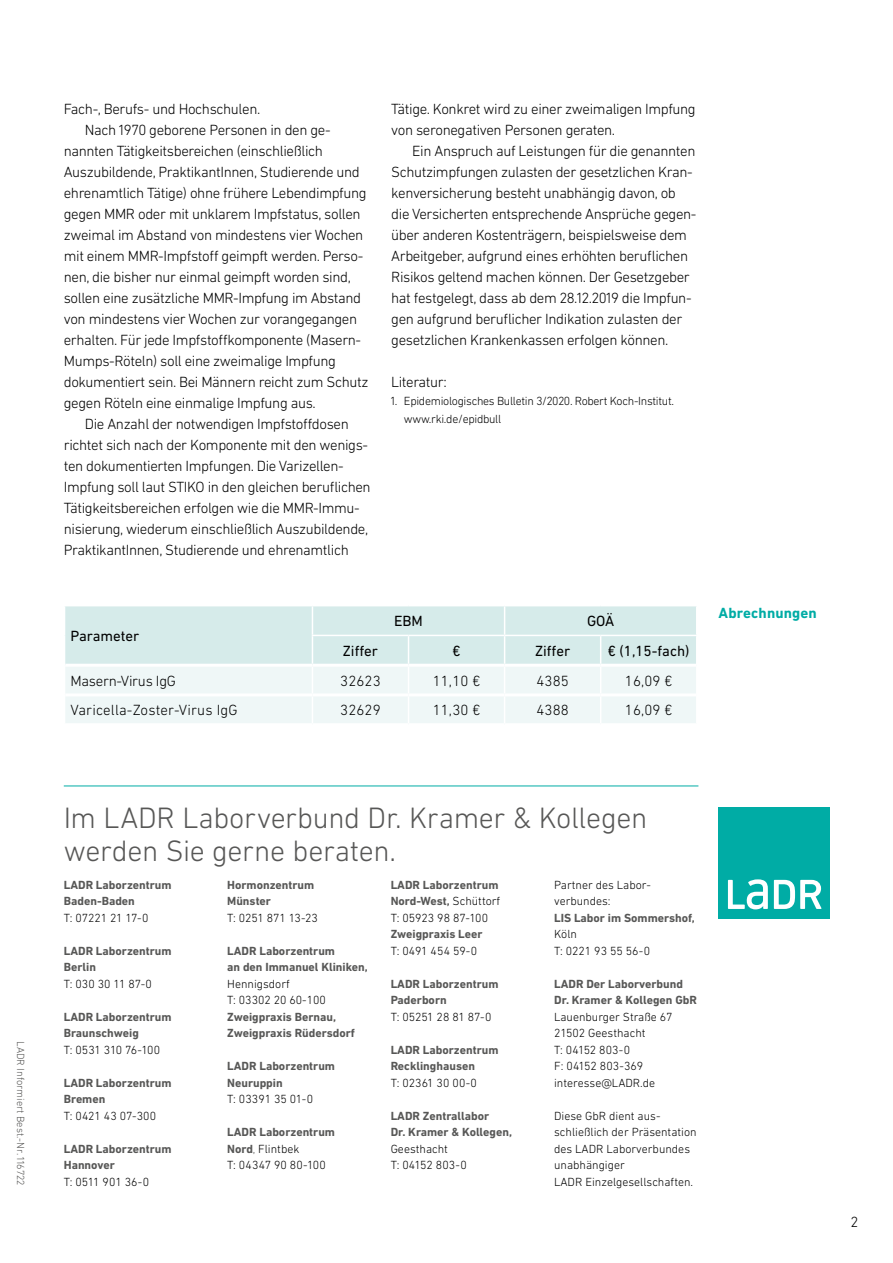
<style>
.page{position:relative;width:893px;height:1263px;background:#fff}
.page>*{position:absolute;margin:0;border:0;box-sizing:border-box;transform-origin:0 0}
.t1{font:300 30px/33px "DIN Next LT Pro";letter-spacing:-.01em;color:#575756}
.Fließtext_10_Pt_Einr{font:300 15px/21px "DIN Next LT Pro";letter-spacing:-.025em;color:#000}
.t2{font:15px "DIN Next LT Pro";color:#000}
.Fließtext_10_Pt{font:300 15px "DIN Next LT Pro";letter-spacing:-.025em;color:#000}
.Fließtext_10_Pt_Einr-2{font:300 15px "DIN Next LT Pro";letter-spacing:.01em;color:#000}
.Marginaltext_TÜRKIS{font:700 15px "DIN Next LT Pro";letter-spacing:.01em;color:#00aca5}
.t3{font:700 12px/16.5px "DIN Next LT Pro";color:#575756}
.t4{font:300 12px/16.5px "DIN Next LT Pro";color:#000}
.t5{font:300 12px/18px "DIN Next LT Pro";letter-spacing:-.025em;color:#000}
.t6{font:300 10.5px "DIN Next LT Pro";color:#575756}
.s1{font-weight:700;color:#575756}
.s2{color:#575756}
.s3{font-weight:300;color:#000}
</style>
<div class="page">
<hr style="left:64px;top:785px;width:634px;height:1px;background:#00aca5">
<div style="left:718px;top:807px;width:111px;height:112px;background:#00aca5"></div>
<svg style="left:728px;top:879px;width:94px;height:30px"></svg>
<svg style="left:65px;top:606px;width:631px;height:117px"></svg>
<hr style="left:65px;top:664px;width:247px;height:3px;background:#fff">
<hr style="left:65px;top:693px;width:247px;height:3px;background:#fff">
<hr style="left:312px;top:664px;width:97px;height:3px;background:#fff">
<hr style="left:409px;top:664px;width:96px;height:3px;background:#fff">
<hr style="left:505px;top:664px;width:96px;height:3px;background:#fff">
<hr style="left:601px;top:664px;width:95px;height:3px;background:#fff">
<hr style="left:312px;top:693px;width:97px;height:3px;background:#fff">
<hr style="left:409px;top:693px;width:96px;height:3px;background:#fff">
<hr style="left:505px;top:693px;width:96px;height:3px;background:#fff">
<hr style="left:601px;top:693px;width:95px;height:3px;background:#fff">
<p class="t6" style="left:27px;top:1041px;width:146px;rotate:90deg">LADR Informiert Best.-Nr. 116722</p>
<p class="Fließtext_10_Pt" style="left:64px;top:100px;width:198px">Fach-, Berufs- und Hochschulen.</p>
<p class="Fließtext_10_Pt_Einr" style="left:64px;top:119px;width:306px;text-indent:21px">Nach 1970 geborene Personen in den ge&shy;nannten Tätigkeitsbereichen (einschließlich Auszubildende, PraktikantInnen, Studierende und ehrenamtlich Tätige) ohne frühere Lebendimpfung gegen MMR oder mit unklarem Impfstatus, sollen zweimal im Abstand von mindestens vier Wochen mit einem MMR-Impfstoff geimpft werden. Perso&shy;nen, die bisher nur einmal geimpft worden sind, sollen eine zusätzliche MMR-Impfung im Abstand von mindestens vier Wochen zur vorangegangen erhalten. Für jede Impfstoffkomponente (Masern-Mumps-Röteln) soll eine zweimalige Impfung dokumentiert sein. Bei Männern reicht zum Schutz gegen Röteln eine einmalige Impfung aus.</p>
<p class="Fließtext_10_Pt_Einr" style="left:64px;top:413px;width:308px;text-indent:21px">Die Anzahl der notwendigen Impfstoffdosen richtet sich nach der Komponente mit den wenigs&shy;ten dokumentierten Impfungen. Die Varizellen-Impfung soll laut STIKO in den gleichen beruflichen Tätigkeitsbereichen erfolgen wie die MMR-Immu&shy;nisierung, wiederum einschließlich Auszubildende, PraktikantInnen, Studierende und ehrenamtlich</p>
<p class="Fließtext_10_Pt_Einr" style="left:391px;top:98px;width:306px">Tätige. Konkret wird zu einer zweimaligen Impfung von seronegativen Personen geraten.</p>
<p class="Fließtext_10_Pt_Einr" style="left:391px;top:140px;width:307px;text-indent:21px">Ein Anspruch auf Leistungen für die genannten Schutzimpfungen zulasten der gesetzlichen Kran&shy;kenversicherung besteht unabhängig davon, ob die Versicherten entsprechende Ansprüche gegen&shy;über anderen Kostenträgern, beispielsweise dem Arbeitgeber, aufgrund eines erhöhten beruflichen Risikos geltend machen können. Der Gesetzgeber hat festgelegt, dass ab dem 28.12.2019 die Impfun&shy;gen aufgrund beruflicher Indikation zulasten der gesetzlichen Krankenkassen erfolgen können.</p>
<p class="Fließtext_10_Pt" style="left:391px;top:373px;width:57px">Literatur:</p>
<p class="t5" style="left:404px;top:392px;width:272px;text-indent:-13px">1. Epidemiologisches Bulletin 3/2020. Robert Koch-Institut. www.rki.de/epidbull</p>
<p class="t2" style="left:71px;top:627px;width:70px">Parameter</p>
<p class="t2" style="left:394px;top:612px;width:30px">EBM</p>
<p class="t2" style="left:587px;top:612px;width:29px">GOÄ</p>
<p class="t2" style="left:343px;top:642px;width:37px">Ziffer</p>
<p class="t2" style="left:452px;top:642px;width:10px">€</p>
<p class="t2" style="left:535px;top:642px;width:37px">Ziffer</p>
<p class="t2" style="left:608px;top:642px;width:83px">€ (1,15-fach)</p>
<p class="Fließtext_10_Pt_Einr" style="left:71px;top:670px;width:107px">Masern-Virus IgG</p>
<p class="Fließtext_10_Pt_Einr" style="left:340px;top:670px;width:42px">32623</p>
<p class="Fließtext_10_Pt_Einr" style="left:433px;top:670px;width:49px">11,10 €</p>
<p class="Fließtext_10_Pt_Einr" style="left:536px;top:670px;width:34px">4385</p>
<p class="Fließtext_10_Pt_Einr" style="left:625px;top:670px;width:49px">16,09 €</p>
<p class="Fließtext_10_Pt_Einr-2" style="left:71px;top:702px;width:169px">Varicella-Zoster-Virus IgG</p>
<p class="Fließtext_10_Pt_Einr" style="left:340px;top:700px;width:42px">32629</p>
<p class="Fließtext_10_Pt_Einr" style="left:433px;top:700px;width:49px">11,30 €</p>
<p class="Fließtext_10_Pt_Einr" style="left:536px;top:700px;width:34px">4388</p>
<p class="Fließtext_10_Pt_Einr" style="left:625px;top:700px;width:49px">16,09 €</p>
<p class="Marginaltext_TÜRKIS" style="left:719px;top:604px;width:100px">Abrechnungen</p>
<h1 class="t1" style="left:64px;top:800px;width:585px">Im LADR Laborverbund Dr. Kramer &amp; Kollegen werden Sie gerne beraten.</h1>
<p class="t3" style="left:64px;top:876px;width:109px">LADR Laborzentrum<br>Baden-Baden</p>
<p class="t4" style="left:64px;top:909px;width:86px">T: 07221 21 17-0</p>
<p class="t3" style="left:64px;top:942px;width:109px">LADR Laborzentrum<br>Berlin</p>
<p class="t4" style="left:64px;top:975px;width:90px">T: 030 30 11 87-0</p>
<p class="t3" style="left:64px;top:1008px;width:109px">LADR Laborzentrum<br>Braunschweig</p>
<p class="t4" style="left:64px;top:1041px;width:98px">T: 0531 310 76-100</p>
<p class="t3" style="left:64px;top:1074px;width:109px">LADR Laborzentrum<br>Bremen</p>
<p class="t4" style="left:64px;top:1107px;width:94px">T: 0421 43 07-300</p>
<p class="t3" style="left:64px;top:1140px;width:109px">LADR Laborzentrum<br>Hannover</p>
<p class="t4" style="left:64px;top:1173px;width:87px">T: 0511 901 36-0</p>
<p class="t3" style="left:227px;top:876px;width:89px">Hormonzentrum<br>Münster</p>
<p class="t4" style="left:227px;top:909px;width:92px">T: 0251 871 13-23</p>
<p class="t3" style="left:227px;top:942px;width:142px">LADR Laborzentrum<br>an den Immanuel Kliniken,</p>
<p class="t4" style="left:227px;top:975px;width:100px">Hennigsdorf<br>T: 03302 20 60-100</p>
<p class="t3" style="left:227px;top:1008px;width:129px">Zweigpraxis Bernau,<br>Zweigpraxis Rüdersdorf</p>
<p class="t3" style="left:227px;top:1058px;width:109px">LADR Laborzentrum<br>Neuruppin</p>
<p class="t4" style="left:227px;top:1091px;width:87px">T: 03391 35 01-0</p>
<p class="t4" style="left:227px;top:1124px;width:109px"><span class="s1">LADR Laborzentrum<br>Nord</span><span class="s2">,</span> Flintbek<br>T: 04347 90 80-100</p>
<p class="t3" style="left:391px;top:876px;width:111px">LADR Laborzentrum<br>Nord-West, <span class="s3">Schüttorf<br>T: 05923 98 87-100</span></p>
<p class="t3" style="left:391px;top:926px;width:93px">Zweigpraxis Leer</p>
<p class="t4" style="left:391px;top:942px;width:88px">T: 0491 454 59-0</p>
<p class="t3" style="left:391px;top:975px;width:109px">LADR Laborzentrum<br>Paderborn</p>
<p class="t4" style="left:391px;top:1008px;width:102px">T: 05251 28 81 87-0</p>
<p class="t3" style="left:391px;top:1041px;width:109px">LADR Laborzentrum<br>Recklinghausen</p>
<p class="t4" style="left:391px;top:1074px;width:88px">T: 02361 30 00-0</p>
<p class="t3" style="left:391px;top:1107px;width:123px">LADR Zentrallabor<br>Dr. Kramer &amp; Kollegen,</p>
<p class="t4" style="left:391px;top:1140px;width:78px">Geesthacht<br>T: 04152 803-0</p>
<p class="t4" style="left:554px;top:876px;width:97px">Partner des Labor&shy;verbundes:</p>
<p class="t3" style="left:554px;top:909px;width:142px">LIS Labor im Sommershof,</p>
<p class="t4" style="left:554px;top:926px;width:98px">Köln<br>T: 0221 93 55 56-0</p>
<p class="t3" style="left:554px;top:975px;width:144px">LADR Der Laborverbund<br>Dr. Kramer &amp; Kollegen GbR</p>
<p class="t4" style="left:554px;top:1008px;width:120px">Lauenburger Straße 67<br>21502 Geesthacht<br>T: 04152 803-0<br>F: 04152 803-369 interesse@LADR.de</p>
<p class="t4" style="left:554px;top:1107px;width:144px">Diese GbR dient aus&shy;schließlich der Präsentation des LADR Laborverbundes unabhängiger<br>LADR Einzelgesellschaften.</p>
<p class="Fließtext_10_Pt_Einr" style="left:851px;top:1211px;width:9px">2</p>
</div>
